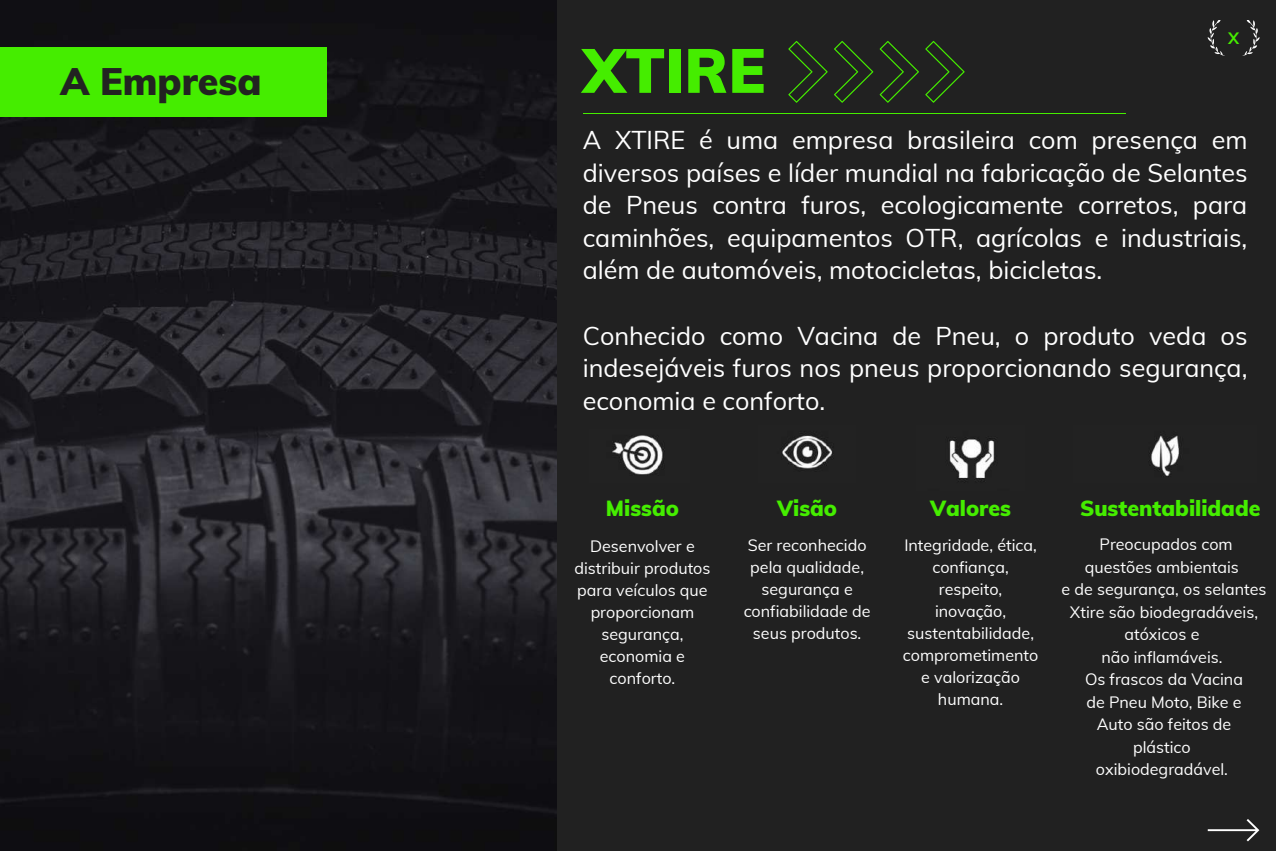
<style>
.page{position:relative;width:1276px;height:851px;background:#fff}
.page>*{position:absolute;margin:0;border:0;box-sizing:border-box;transform-origin:0 0}
.t1{font:900 61.65px "Muli";color:#45ed00}
.t2{font:900 37.5px "Muli";color:#222321}
.t3{font:25.2px/32.5px "Muli";color:#fff;text-align:justify}
.t4{font:900 21.45px "Muli";color:#45ed00}
.t5{font:700 16.5px "Muli";color:#45ed00}
.t6{font:16.05px/22px "Muli";color:#fff;text-align:center}
</style>
<div class="page">
<div style="left:0;top:0;width:1275px;height:850px;background:#212121"></div>
<img style="left:0;top:0;width:557px;height:850px">
<div style="left:0;top:47px;width:326px;height:70px;background:#45ed00"></div>
<svg style="left:1207px;top:21px;width:16px;height:34px"></svg>
<svg style="left:1244px;top:21px;width:15px;height:34px"></svg>
<hr style="left:582px;top:113px;width:543px;height:1px;background:#45ed00">
<svg style="left:925px;top:41px;width:39px;height:62px"></svg>
<svg style="left:879px;top:41px;width:39px;height:62px"></svg>
<svg style="left:834px;top:41px;width:39px;height:62px"></svg>
<svg style="left:788px;top:41px;width:39px;height:62px"></svg>
<img style="left:1151px;top:435px;width:28px;height:41px">
<img style="left:949px;top:438px;width:46px;height:42px">
<img style="left:782px;top:435px;width:50px;height:34px">
<img style="left:612px;top:435px;width:51px;height:40px">
<svg style="left:1207px;top:819px;width:52px;height:22px"></svg>
<h2 class="t2" style="left:61px;top:57px;width:203px">A Empresa</h2>
<p class="t5" style="left:1227px;top:27px;width:13px">X</p>
<h1 class="t1" style="left:582px;top:31px;width:184px">XTIRE</h1>
<p class="t3" style="left:582px;top:123px;width:666px">A XTIRE é uma empresa brasileira com presença em diversos países e líder mundial na fabricação de Selantes de Pneus contra furos, ecologicamente corretos, para caminhões, equipamentos OTR, agrícolas e industriais, além de automóveis, motocicletas, bicicletas.</p>
<h3 class="t3" style="left:582px;top:319px;width:666px">Conhecido como Vacina de Pneu, o produto veda os indesejáveis furos nos pneus proporcionando segurança, economia e conforto.</h3>
<h3 class="t4" style="left:606px;top:494px;width:75px">Missão</h3>
<h3 class="t4" style="left:777px;top:494px;width:62px">Visão</h3>
<h3 class="t4" style="left:929px;top:494px;width:83px">Valores</h3>
<h3 class="t4" style="left:1079px;top:494px;width:182px">Sustentabilidade</h3>
<p class="t6" style="left:574px;top:535px;width:137px">Desenvolver e distribuir produtos para veículos que proporcionam segurança, economia e conforto.</p>
<p class="t6" style="left:743px;top:533px;width:128px">Ser reconhecido pela qualidade, segurança e confiabilidade de seus produtos.</p>
<p class="t6" style="left:902px;top:533px;width:137px">Integridade, ética, confiança, respeito, inovação, sustentabilidade, comprometimento e valorização humana.</p>
<p class="t6" style="left:1061px;top:533px;width:206px;line-height:22.5px">Preocupados com<br>questões ambientais<br>e de segurança, os selantes<br>Xtire são biodegradáveis, atóxicos e<br>não inflamáveis.<br>Os frascos da Vacina<br>de Pneu Moto, Bike e<br>Auto são feitos de<br>plástico<br>oxibiodegradável.</p>
</div>
